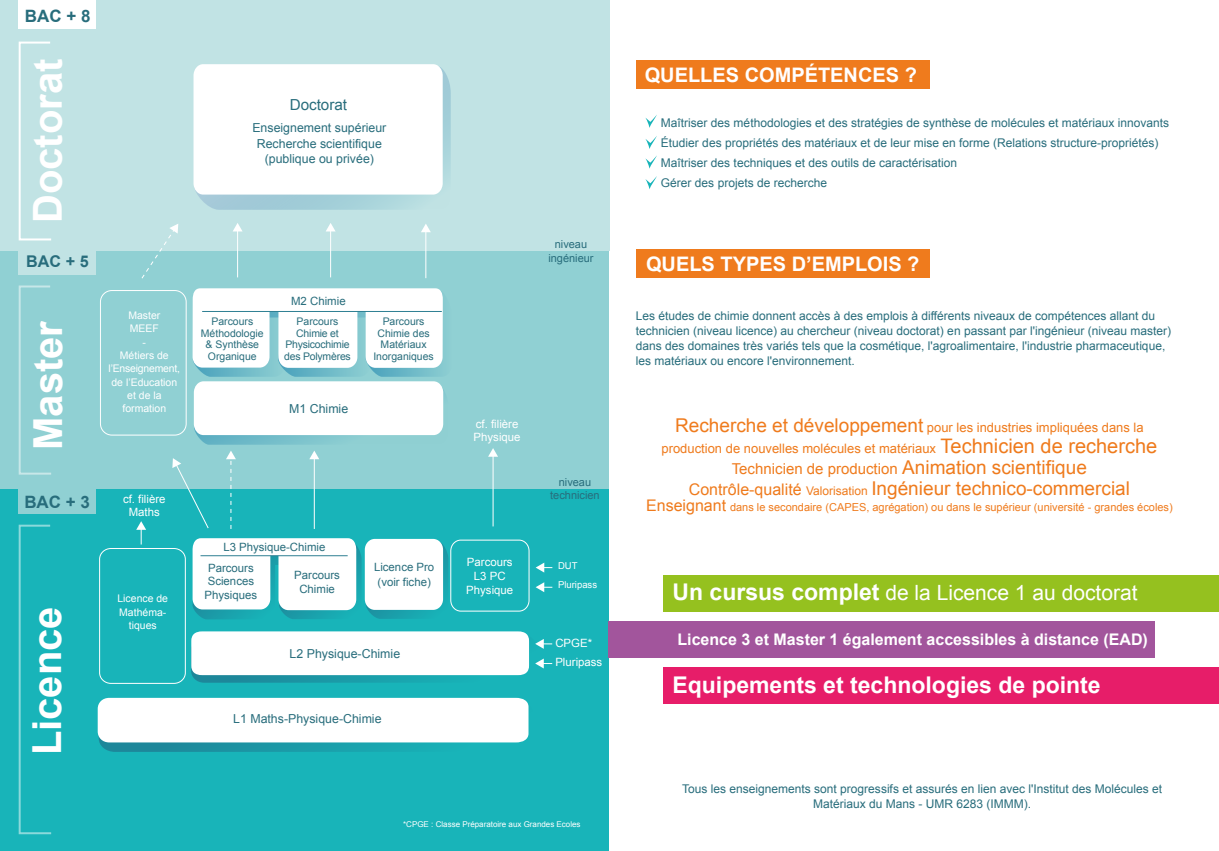
<style>
.page{position:relative;width:1219px;height:851px;background:#fff}
.page>*{position:absolute;margin:0;border:0;box-sizing:border-box;transform-origin:0 0}
.t1{font:700 40px "Arial";color:#fff}
.t2{font:700 23px "Arial";color:#fff}
.t3{font:21px "Arial";color:#fff}
.t4{font:700 20px "Arial";color:#fff}
.t5{font:19px "Arial";color:#ef7b1d}
.t6{font:700 17px "Arial";color:#286d7c}
.t7{font:700 16.2px "Arial";color:#286d7c}
.t8{font:700 16px "Arial";color:#fff}
.t9{font:15.2px "Arial";color:#286d7c}
.t10{font:15px "Arial";color:#ef7b1d}
.t11{font:13px/21px "Arial";color:#ef7b1d;text-align:center}
.t12{font:12.4px/15.2px "Arial";color:#286d7c;text-align:center}
.t13{font:12px/15px "Arial";color:#286d7c}
.t14{font:11.4px/13.3px "Arial";color:#286d7c;text-align:center}
.t15{font:11.4px/13.3px "Arial";color:#fff}
.t16{font:11px "Arial";color:#ef7b1d}
.t17{font:11px/13.2px "Arial";color:#286d7c;text-align:center}
.t18{font:10.5px/13.3px "Arial";color:#fff;text-align:center}
.t19{font:10.5px/11.4px "Arial";color:#286d7c;text-align:center}
.t20{font:10.5px/11.4px "Arial";letter-spacing:-.02em;color:#286d7c;text-align:center}
.t21{font:9.5px/19px "Arial";color:#fff}
.t22{font:8px "Arial";color:#fff}
.s1{font-size:19px}
.s2{font-size:20px}
.s3{font-size:16px}
.s4{font-size:12px}
.s5{font-weight:700;font-size:23px}
</style>
<div class="page">
<div style="left:0;top:251px;width:608px;height:238px;background:#90d0d3"></div>
<div style="left:0;top:489px;width:608px;height:361px;background:#18b4b9"></div>
<div style="left:0;top:0;width:609px;height:251px;background:#c1e3e4"></div>
<hr style="left:330px;top:230px;width:1px;height:47px;background:#fff">
<svg style="left:326px;top:223px;width:9px;height:8px"></svg>
<hr style="left:237px;top:230px;width:1px;height:47px;background:#fff">
<svg style="left:233px;top:223px;width:9px;height:8px"></svg>
<svg style="left:226px;top:451px;width:10px;height:78px"></svg>
<svg style="left:141px;top:224px;width:37px;height:55px"></svg>
<hr style="left:493px;top:455px;width:1px;height:71px;background:#fff">
<svg style="left:488px;top:448px;width:10px;height:8px"></svg>
<svg style="left:172px;top:458px;width:37px;height:71px"></svg>
<hr style="left:314px;top:457px;width:1px;height:72px;background:#fff">
<svg style="left:309px;top:451px;width:10px;height:8px"></svg>
<hr style="left:425px;top:231px;width:1px;height:47px;background:#fff">
<svg style="left:421px;top:224px;width:10px;height:8px"></svg>
<div style="left:18px;top:248px;width:77px;height:26px;background:#c1e3e4"></div>
<div style="left:19px;top:487px;width:77px;height:26px;background:#90d0d3"></div>
<div style="left:19px;top:0;width:77px;height:28px;background:#fff"></div>
<svg style="left:18px;top:41px;width:33px;height:200px"></svg>
<svg style="left:19px;top:285px;width:32px;height:189px"></svg>
<svg style="left:19px;top:524px;width:32px;height:310px"></svg>
<svg style="left:136px;top:521px;width:10px;height:23px"></svg>
<svg style="left:536px;top:562px;width:16px;height:10px"></svg>
<svg style="left:536px;top:582px;width:16px;height:10px"></svg>
<div style="left:663px;top:575px;width:556px;height:36px;background:#95c11f"></div>
<div style="left:663px;top:667px;width:556px;height:36px;background:#e71d69"></div>
<div style="left:608px;top:621px;width:547px;height:36px;background:#a2559c"></div>
<div style="left:636px;top:60px;width:293px;height:28px;background:#ef7b1d"></div>
<div style="left:636px;top:249px;width:293px;height:29px;background:#ef7b1d"></div>
<svg style="left:645px;top:136px;width:12px;height:13px"></svg>
<svg style="left:645px;top:155px;width:12px;height:14px"></svg>
<svg style="left:645px;top:176px;width:12px;height:13px"></svg>
<svg style="left:645px;top:115px;width:12px;height:13px"></svg>
<svg style="left:194px;top:64px;width:257px;height:146px;background:#f3f8fa"></svg>
<div style="left:450px;top:539px;width:80px;height:72px;border:1px solid #fff;border-radius:10px"></div>
<svg style="left:98px;top:697px;width:431px;height:54px;background:#d5edef"></svg>
<svg style="left:193px;top:288px;width:252px;height:156px;background:#e7f4f5"></svg>
<hr style="left:202px;top:311px;width:240px;height:1px;background:#2f8093">
<div style="left:100px;top:290px;width:87px;height:145px;border:1px solid #fff;border-radius:11px"></div>
<div style="left:99px;top:548px;width:87px;height:135px;border:1px solid #fff;border-radius:11px"></div>
<svg style="left:192px;top:538px;width:256px;height:81px;background:#d0edef"></svg>
<svg style="left:191px;top:631px;width:361px;height:51px;background:#d1edef"></svg>
<hr style="left:201px;top:555px;width:147px;height:1px;background:#2f8093">
<h3 class="t6" style="left:25px;top:5px;width:67px">BAC + 8</h3>
<h1 class="t1" style="left:21px;top:223px;width:166px;rotate:-90deg">Doctorat</h1>
<h3 class="t7" style="left:26px;top:251px;width:64px">BAC + 5</h3>
<h1 class="t1" style="left:21px;top:450px;width:131px;rotate:-90deg">Master</h1>
<h3 class="t6" style="left:24px;top:490px;width:67px">BAC + 3</h3>
<p class="t18" style="left:109px;top:309px;width:73px">Master<br>MEEF<br>-<br>Métiers de l’Enseignement, de l’Education et de la formation</p>
<p class="t15" style="left:123px;top:492px;width:44px;text-align:center">cf. filière<br>Maths</p>
<h1 class="t1" style="left:20px;top:755px;width:150px;rotate:-90deg">Licence</h1>
<p class="t18" style="left:117px;top:592px;width:52px">Licence de<br>Mathéma&shy;tiques</p>
<p class="t9" style="left:290px;top:95px;width:59px">Doctorat</p>
<p class="t12" style="left:252px;top:120px;width:136px">Enseignement supérieur<br>Recherche scientifique (publique ou privée)</p>
<p class="t19" style="left:201px;top:316px;width:64px">Parcours<br>Méthodologie &amp; Synthèse<br>Organique</p>
<p class="t14" style="left:291px;top:294px;width:56px">M2 Chimie</p>
<p class="t20" style="left:284px;top:316px;width:68px">Parcours<br>Chimie et<br>Physicochimie des Polymères</p>
<p class="t12" style="left:289px;top:401px;width:61px">M1 Chimie</p>
<p class="t19" style="left:373px;top:316px;width:62px">Parcours<br>Chimie des<br>Matériaux<br>Inorganiques</p>
<p class="t14" style="left:223px;top:540px;width:104px">L3 Physique-Chimie</p>
<p class="t14" style="left:205px;top:561px;width:54px">Parcours<br>Sciences<br>Physiques</p>
<p class="t14" style="left:294px;top:568px;width:47px;line-height:14.3px">Parcours<br>Chimie</p>
<p class="t14" style="left:374px;top:559px;width:62px;line-height:15px">Licence Pro (voir fiche)</p>
<p class="t12" style="left:290px;top:646px;width:112px">L2 Physique-Chimie</p>
<p class="t12" style="left:233px;top:711px;width:150px">L1 Maths-Physique-Chimie</p>
<p class="t17" style="left:548px;top:238px;width:47px">niveau ingénieur</p>
<p class="t15" style="left:474px;top:417px;width:48px">cf. filière<br>Physique</p>
<p class="t15" style="left:466px;top:554px;width:48px;line-height:14.3px;text-align:center">Parcours<br>L3 PC<br>Physique</p>
<p class="t17" style="left:550px;top:476px;width:51px">niveau technicien</p>
<p class="t21" style="left:558px;top:556px;width:41px">DUT<br>Pluripass</p>
<p class="t15" style="left:555px;top:633px;width:48px;line-height:19px">CPGE*<br>Pluripass</p>
<p class="t22" style="left:403px;top:818px;width:179px">*CPGE : Classe Préparatoire aux Grandes Ecoles</p>
<h3 class="t4" style="left:645px;top:62px;width:274px">QUELLES COMPÉTENCES ?</h3>
<p class="t13" style="left:661px;top:113px;width:510px;line-height:20px">Maîtriser des méthodologies et des stratégies de synthèse de molécules et matériaux innovants Étudier des propriétés des matériaux et de leur mise en forme (Relations structure-propriétés)<br>Maîtriser des techniques et des outils de caractérisation<br>Gérer des projets de recherche</p>
<h3 class="t4" style="left:646px;top:251px;width:275px">QUELS TYPES D’EMPLOIS ?</h3>
<p class="t13" style="left:636px;top:308px;width:537px">Les études de chimie donnent accès à des emplois à différents niveaux de compétences allant du technicien (niveau licence) au chercheur (niveau doctorat) en passant par l'ingénieur (niveau master) dans des domaines très variés tels que la cosmétique, l'agroalimentaire, l'industrie pharmaceutique, les matériaux ou encore l'environnement.</p>
<p class="t11" style="left:661px;top:417px;width:497px"><span class="s1">Recherche et développement</span> pour les industries impliquées dans la production de nouvelles molécules et matériaux <span class="s2">Technicien de recherche</span></p>
<p class="t10" style="left:732px;top:458px;width:357px">Technicien de production <span class="s1">Animation scientifique</span></p>
<h3 class="t5" style="left:689px;top:475px;width:443px"><span class="s3">Contrôle-qualité</span> <span class="s4">Valorisation</span> Ingénieur technico-commercial</h3>
<p class="t16" style="left:646px;top:499px;width:528px"><span class="s3">Enseignant</span> dans le secondaire (CAPES, agrégation) ou dans le supérieur (université - grandes écoles)</p>
<h3 class="t3" style="left:672px;top:579px;width:467px"><span class="s5">Un cursus complet</span> de la Licence 1 au doctorat</h3>
<h3 class="t8" style="left:677px;top:629px;width:472px">Licence 3 et Master 1 également accessibles à distance (EAD)</h3>
<h2 class="t2" style="left:672px;top:669px;width:430px">Equipements et technologies de pointe</h2>
<p class="t13" style="left:682px;top:781px;width:481px;text-align:center">Tous les enseignements sont progressifs et assurés en lien avec l'Institut des Molécules et<br>Matériaux du Mans - UMR 6283 (IMMM).</p>
</div>
